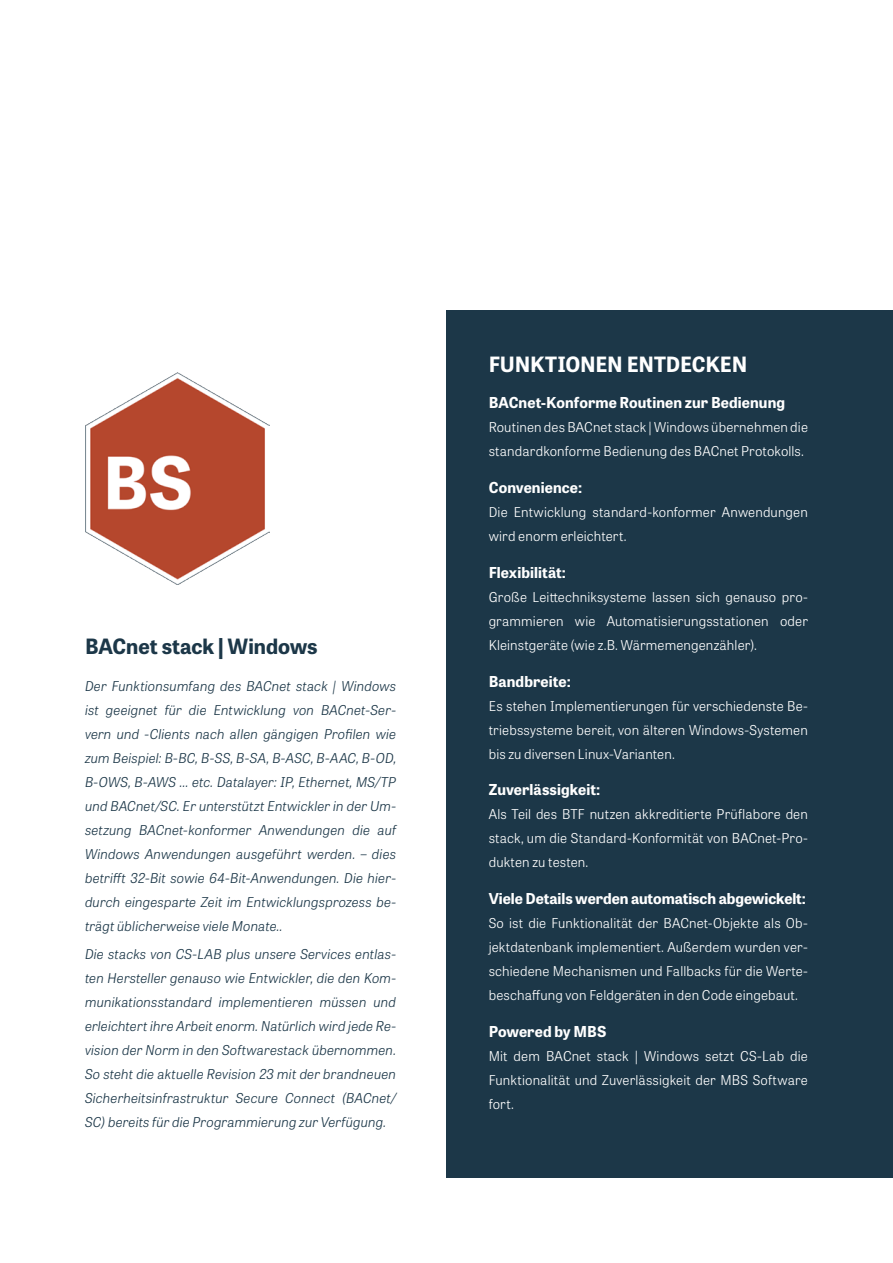
<style>
.page{position:relative;width:893px;height:1263px;background:#fff}
.page>*{position:absolute;margin:0;border:0;box-sizing:border-box;transform-origin:0 0}
.t1{font:700 21px "Tablet Gothic";color:#1c3748}
.t2{font:700 21px "Tablet Gothic";letter-spacing:-.01em;color:#fff}
.t3{font:700 15px "Tablet Gothic";letter-spacing:.005em;color:#fff}
.t4{font:italic 300 13.5px/24px "Tablet Gothic";letter-spacing:.01em;color:#1c3748;text-align:justify}
.t5{font:300 13.5px/24px "Tablet Gothic";letter-spacing:.01em;color:#fff;text-align:justify}
</style>
<div class="page">
<div style="left:446px;top:310px;width:447px;height:868px;background:#1c3748"></div>
<img style="left:85px;top:372px;width:184px;height:213px">
<p class="t1" style="left:85px;top:631px;width:234px">BACnet stack | Windows</p>
<p class="t4" style="left:85px;top:673px;width:313px">Der Funktionsumfang des BACnet stack | Windows ist geeignet für die Entwicklung von BACnet-Ser&shy;vern und -Clients nach allen gängigen Profilen wie zum Beispiel: B-BC, B-SS, B-SA, B-ASC, B-AAC, B-OD, B-OWS, B-AWS ... etc. Datalayer: IP, Ethernet, MS/TP und BACnet/SC. Er unterstützt Entwickler in der Um&shy;setzung BACnet-konformer Anwendungen die auf Windows Anwendungen ausgeführt werden. – dies betrifft 32-Bit sowie 64-Bit-Anwendungen. Die hier&shy;durch eingesparte Zeit im Entwicklungsprozess be&shy;trägt üblicherweise viele Monate..</p>
<p class="t4" style="left:85px;top:941px;width:313px">Die stacks von CS-LAB plus unsere Services entlas&shy;ten Hersteller genauso wie Entwickler, die den Kom&shy;munikationsstandard implementieren müssen und erleichtert ihre Arbeit enorm. Natürlich wird jede Re&shy;vision der Norm in den Softwarestack übernommen.<br>So steht die aktuelle Revision 23 mit der brandneuen Sicherheitsinfrastruktur Secure Connect (BACnet/ SC) bereits für die Programmierung zur Verfügung.</p>
<p class="t2" style="left:489px;top:349px;width:260px">FUNKTIONEN ENTDECKEN</p>
<p class="t3" style="left:489px;top:392px;width:298px">BACnet-Konforme Routinen zur Bedienung</p>
<p class="t5" style="left:489px;top:415px;width:321px">Routinen des BACnet stack | Windows übernehmen die standardkonforme Bedienung des BACnet Protokolls.</p>
<p class="t3" style="left:489px;top:477px;width:95px">Convenience:</p>
<p class="t5" style="left:489px;top:500px;width:321px">Die Entwicklung standard-konformer Anwendungen wird enorm erleichtert.</p>
<p class="t3" style="left:489px;top:562px;width:79px">Flexibilität:</p>
<p class="t5" style="left:489px;top:584px;width:321px">Große Leittechniksysteme lassen sich genauso pro&shy;grammieren wie Automatisierungsstationen oder Kleinstgeräte (wie z.B. Wärmemengenzähler).</p>
<p class="t3" style="left:489px;top:670px;width:84px">Bandbreite:</p>
<p class="t5" style="left:489px;top:693px;width:321px">Es stehen Implementierungen für verschiedenste Be&shy;triebssysteme bereit, von älteren Windows-Systemen bis zu diversen Linux-Varianten.</p>
<p class="t3" style="left:489px;top:779px;width:113px">Zuverlässigkeit:</p>
<p class="t5" style="left:489px;top:802px;width:321px">Als Teil des BTF nutzen akkreditierte Prüflabore den stack, um die Standard-Konformität von BACnet-Pro&shy;dukten zu testen.</p>
<p class="t3" style="left:489px;top:888px;width:319px">Viele Details werden automatisch abgewickelt:</p>
<p class="t5" style="left:489px;top:911px;width:321px">So ist die Funktionalität der BACnet-Objekte als Ob&shy;jektdatenbank implementiert. Außerdem wurden ver&shy;schiedene Mechanismen und Fallbacks für die Werte&shy;beschaffung von Feldgeräten in den Code eingebaut.</p>
<p class="t3" style="left:489px;top:1021px;width:119px">Powered by MBS</p>
<p class="t5" style="left:489px;top:1043px;width:321px">Mit dem BACnet stack | Windows setzt CS-Lab die Funktionalität und Zuverlässigkeit der MBS Software fort.</p>
</div>
